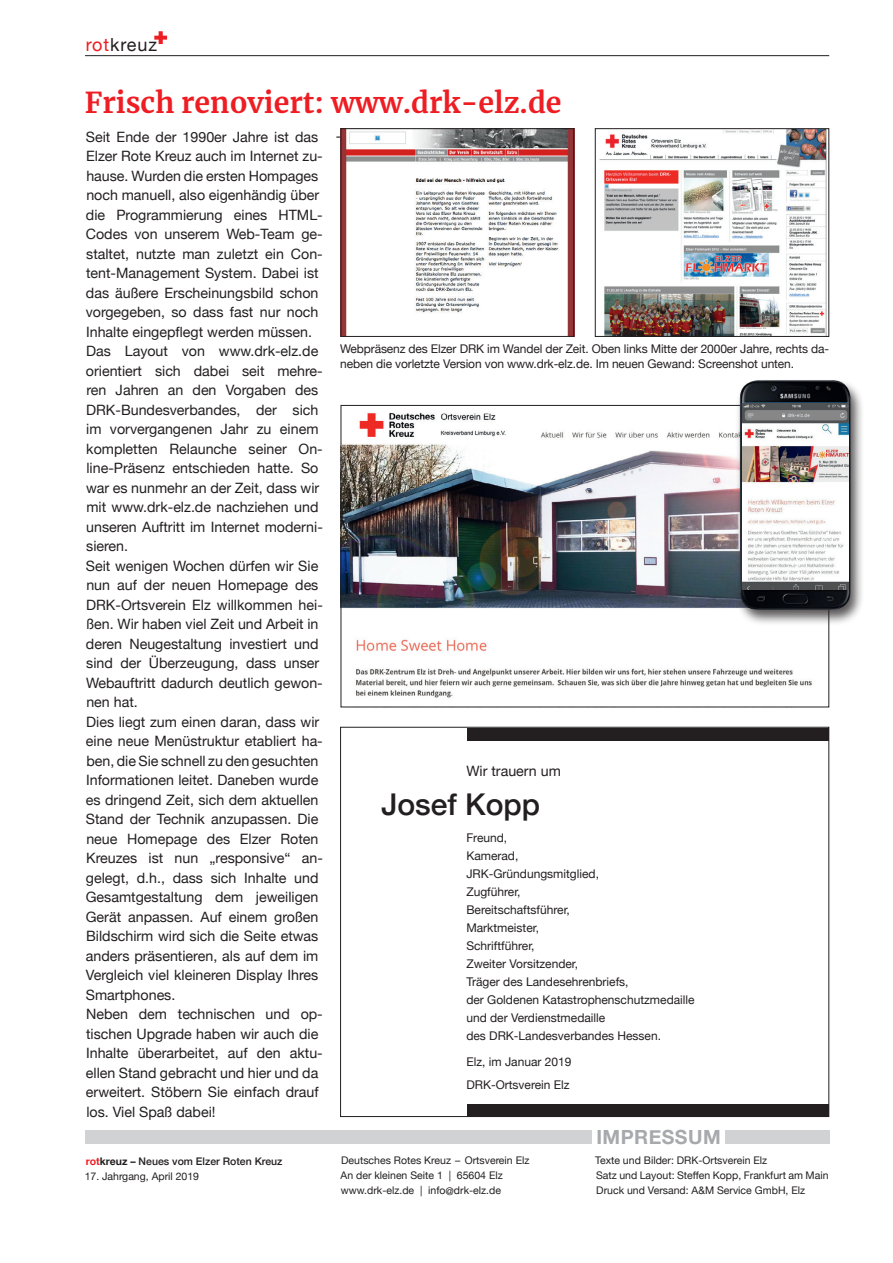
<style>
.page{position:relative;width:893px;height:1263px;background:#fff}
.page>*{position:absolute;margin:0;border:0;box-sizing:border-box;transform-origin:0 0}
.t1{font:500 30px "Helvetica Neue";color:#231f20}
.t2{font:700 28.5px "Merriweather";color:#ee1d23}
.t3{font:700 19.5px "Helvetica Neue";letter-spacing:.025em;color:#a8a9ad}
.t4{font:18px "Helvetica Neue";letter-spacing:.05em;color:#231f20}
.t5{font:14.25px/19.5px "Helvetica Neue";color:#231f20}
.t6{font:12px/18px "Helvetica Neue";color:#231f20}
.t7{font:10.5px/15px "Helvetica Neue";color:#231f20}
.t8{font:500 10.5px "Helvetica Neue";color:#231f20}
.s1{color:#ee1d23}
.s2{font-weight:700;color:#ee1d23}
.s3{font-weight:700}
</style>
<div class="page">
<div style="left:85px;top:1130px;width:506px;height:14px;background:#d1d2d4"></div>
<hr style="left:85px;top:55px;width:744px;height:1px;background:#231f20">
<div style="left:725px;top:1130px;width:104px;height:14px;background:#d1d2d4"></div>
<svg style="left:154px;top:31px;width:13px;height:13px"></svg>
<div style="left:467px;top:728px;width:362px;height:13px;background:#231f20"></div>
<div style="left:468px;top:1104px;width:361px;height:12px;background:#231f20"></div>
<img style="left:343px;top:130px;width:229px;height:205px">
<div style="left:341px;top:128px;width:233px;height:209px;border:1px solid #231f20"></div>
<img style="left:599px;top:130px;width:228px;height:205px">
<div style="left:595px;top:128px;width:234px;height:209px;border:1px solid #231f20"></div>
<img style="left:343px;top:412px;width:469px;height:286px">
<div style="left:735px;top:378px;width:130px;height:248px;background:#231f20;opacity:.75"></div>
<img style="left:740px;top:380px;width:110px;height:230px">
<img style="left:742px;top:403px;width:107px;height:187px">
<p class="t4" style="left:86px;top:32px;width:73px"><span class="s1">rot</span>kreuz</p>
<h2 class="t2" style="left:85px;top:83px;width:478px">Frisch renoviert: www.drk-elz.de</h2>
<p class="t5" style="left:86px;top:128px;width:239px">Seit Ende der 1990er Jahre ist das<br>Elzer Rote Kreuz auch im Internet zu&shy;hause. Wurden die ersten Hompages noch manuell, also eigenhändig über die Programmierung eines HTML-<br>Codes von unserem Web-Team ge&shy;staltet, nutzte man zuletzt ein Con&shy;tent-Management System. Dabei ist das äußere Erscheinungsbild schon vorgegeben, so dass fast nur noch<br>Inhalte eingepflegt werden müssen.<br>Das Layout von www.drk-elz.de orientiert sich dabei seit mehre&shy;ren Jahren an den Vorgaben des<br>DRK-Bundesverbandes, der sich im vorvergangenen Jahr zu einem kompletten Relaunche seiner On&shy;line-Präsenz entschieden hatte. So war es nunmehr an der Zeit, dass wir mit www.drk-elz.de nachziehen und unseren Auftritt im Internet moderni&shy;sieren.<br>Seit wenigen Wochen dürfen wir Sie nun auf der neuen Homepage des<br>DRK-Ortsverein Elz willkommen hei&shy;ßen. Wir haben viel Zeit und Arbeit in deren Neugestaltung investiert und sind der Überzeugung, dass unser<br>Webauftritt dadurch deutlich gewon&shy;nen hat.<br>Dies liegt zum einen daran, dass wir eine neue Menüstruktur etabliert ha&shy;ben, die Sie schnell zu den gesuchten<br>Informationen leitet. Daneben wurde es dringend Zeit, sich dem aktuellen<br>Stand der Technik anzupassen. Die neue Homepage des Elzer Roten<br>Kreuzes ist nun „responsive“ an&shy;gelegt, d.h., dass sich Inhalte und<br>Gesamtgestaltung dem jeweiligen<br>Gerät anpassen. Auf einem großen<br>Bildschirm wird sich die Seite etwas anders präsentieren, als auf dem im<br>Vergleich viel kleineren Display Ihres<br>Smartphones.<br>Neben dem technischen und op&shy;tischen Upgrade haben wir auch die<br>Inhalte überarbeitet, auf den aktu&shy;ellen Stand gebracht und hier und da erweitert. Stöbern Sie einfach drauf los. Viel Spaß dabei!</p>
<p class="t5" style="left:336px;top:127px;width:7px">-</p>
<p class="t8" style="left:86px;top:1152px;width:198px"><span class="s2">rot</span><span class="s3">kreuz –</span> Neues vom Elzer Roten Kreuz</p>
<p class="t7" style="left:85px;top:1169px;width:116px">17. Jahrgang, April 2019</p>
<p class="t6" style="left:340px;top:341px;width:490px;line-height:15px">Webpräsenz des Elzer DRK im Wandel der Zeit. Oben links Mitte der 2000er Jahre, rechts da&shy;neben die vorletzte Version von www.drk-elz.de. Im neuen Gewand: Screenshot unten.</p>
<p class="t5" style="left:466px;top:762px;width:96px">Wir trauern um</p>
<h1 class="t1" style="left:381px;top:780px;width:160px">Josef Kopp</h1>
<p class="t6" style="left:466px;top:829px;width:230px">Freund,<br>Kamerad,<br>JRK-Gründungsmitglied,<br>Zugführer,<br>Bereitschaftsführer,<br>Marktmeister,<br>Schriftführer,<br>Zweiter Vorsitzender,<br>Träger des Landesehrenbriefs,<br>der Goldenen Katastrophenschutzmedaille und der Verdienstmedaille<br>des DRK-Landesverbandes Hessen.</p>
<p class="t6" style="left:466px;top:1052px;width:107px;line-height:22.2px">Elz, im Januar 2019<br>DRK-Ortsverein Elz</p>
<h3 class="t3" style="left:596px;top:1122px;width:126px">IMPRESSUM</h3>
<p class="t7" style="left:341px;top:1154px;width:190px">Deutsches Rotes Kreuz – Ortsverein Elz<br>An der kleinen Seite 1 | 65604 Elz www.drk-elz.de | info@drk-elz.de</p>
<p class="t7" style="left:595px;top:1154px;width:235px">Texte und Bilder: DRK-Ortsverein Elz<br>Satz und Layout: Steffen Kopp, Frankfurt am Main<br>Druck und Versand: A&amp;M Service GmbH, Elz</p>
</div>
